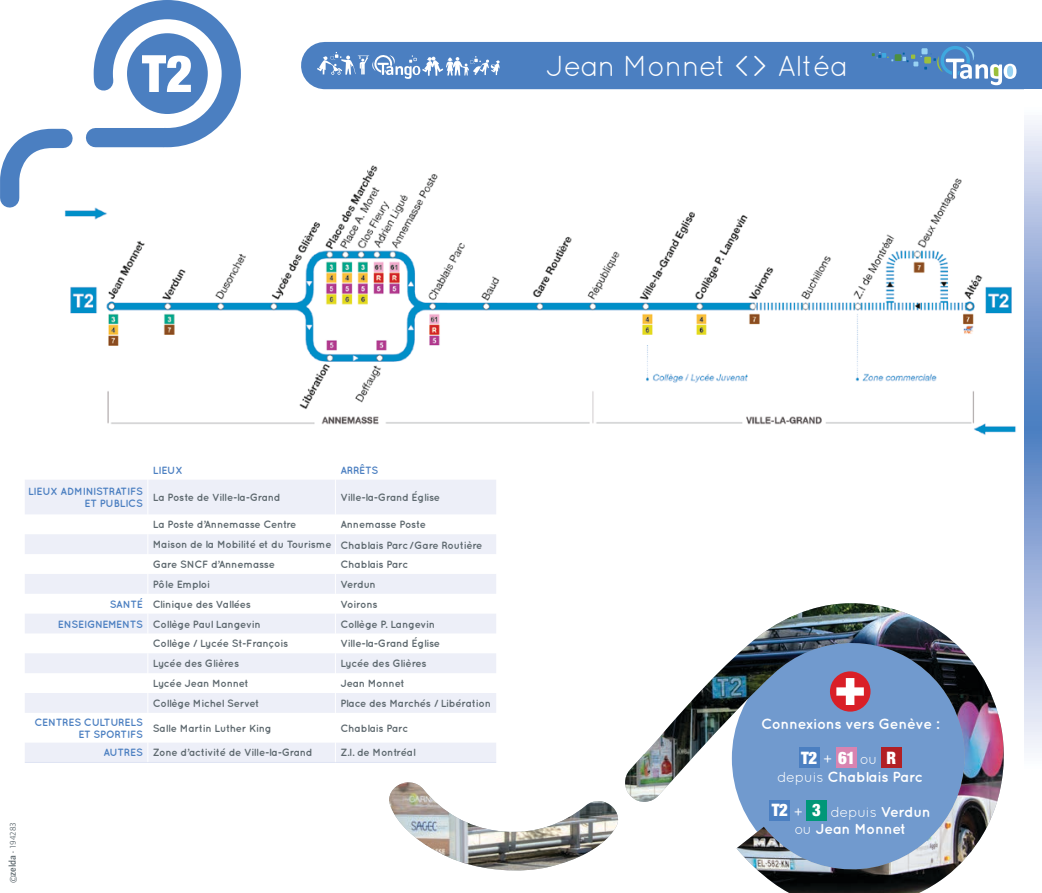
<style>
.page{position:relative;width:1042px;height:893px;background:#fff}
.page>*{position:absolute;margin:0;border:0;box-sizing:border-box;transform-origin:0 0}
.t1{font:900 condensed 51.45px "Helvetica Neue LT Std";color:#fff}
.t2{font:29.05px "Quicksand";letter-spacing:-.02em;color:#fff}
.t3{font:900 condensed 17.15px "Helvetica Neue LT Std";color:#fff}
.t4{font:700 14.53px/17.5px "Quicksand";letter-spacing:-.02em;color:#fff;text-align:center}
.t5{font:700 10.5px/19.8px "Quicksand";letter-spacing:-.02em;color:#5d686e}
.t6{font:700 10.5px/12.2px "Quicksand";letter-spacing:-.02em;color:#4b7fc1;text-align:right}
.t7{font:700 9.97px "Quay Itc T";color:#5d686e}
.s1{color:#4b7fc1}
.s2{font-weight:400}
.s3{font-weight:400;font-size:8.58px}
.s4{font-family:"Quicksand";font-weight:400;font-stretch:normal;font-size:14.53px}
.s5{font-family:"Helvetica Neue LT Std";font-weight:900;font-stretch:condensed;font-size:17.15px}
</style>
<div class="page">
<img style="left:70px;top:132px;width:955px;height:314px">
<svg style="left:0;top:0;width:250px;height:217px"></svg>
<div style="left:95px;top:128px;width:68px;height:19px;background:#4b7fc1"></div>
<div style="left:325px;top:42px;width:717px;height:47px;background:#4b7fc1"></div>
<div style="left:127px;top:33px;width:81px;height:81px;background:#4b7fc1;border-radius:50%"></div>
<svg style="left:25px;top:480px;width:471px;height:282px;fill:#edeff8"></svg>
<hr style="left:147px;top:480px;width:1px;height:34px;background:#fff">
<hr style="left:335px;top:480px;width:1px;height:34px;background:#fff">
<svg style="left:147px;top:514px;width:1px;height:199px"></svg>
<svg style="left:335px;top:514px;width:1px;height:199px"></svg>
<hr style="left:147px;top:713px;width:1px;height:30px;background:#fff">
<hr style="left:335px;top:713px;width:1px;height:30px;background:#fff">
<svg style="left:147px;top:743px;width:1px;height:19px"></svg>
<svg style="left:335px;top:743px;width:1px;height:19px"></svg>
<hr style="left:25px;top:762px;width:123px;height:1px;background:#dfe4f3">
<hr style="left:148px;top:762px;width:187px;height:1px;background:#dfe4f3">
<hr style="left:335px;top:762px;width:161px;height:1px;background:#dfe4f3">
<svg style="left:1025px;top:120px;width:17px;height:633px;background:#9db4dc"></svg>
<img style="left:389px;top:603px;width:615px;height:290px">
<div style="left:830px;top:671px;width:40px;height:41px;background:#d91f27;border-radius:50%"></div>
<svg style="left:836px;top:678px;width:28px;height:27px"></svg>
<div style="left:799px;top:748px;width:20px;height:20px;background:#4b7fc1"></div>
<div style="left:836px;top:748px;width:20px;height:20px;background:#d884b1"></div>
<div style="left:881px;top:748px;width:20px;height:20px;background:#b21f24"></div>
<div style="left:770px;top:800px;width:20px;height:20px;background:#4b7fc1"></div>
<div style="left:806px;top:800px;width:20px;height:20px;background:#009778"></div>
<svg style="left:317px;top:52px;width:183px;height:27px"></svg>
<div style="left:894px;top:54px;width:7px;height:7px;background:#4c8f41"></div>
<svg style="left:902px;top:46px;width:114px;height:39px"></svg>
<svg style="left:872px;top:52px;width:21px;height:9px"></svg>
<h1 class="t1" style="left:142px;top:42px;width:52px">T2</h1>
<h2 class="t2" style="left:546px;top:49px;width:304px">Jean Monnet &lt;&gt; Altéa</h2>
<p class="t6" style="left:153px;top:464px;width:31px">LIEUX</p>
<p class="t6" style="left:340px;top:464px;width:39px">ARRÊTS</p>
<p class="t6" style="left:28px;top:485px;width:116px">LIEUX ADMINISTRATIFS<br>ET PUBLICS</p>
<p class="t5" style="left:153px;top:487px;width:129px">La Poste de Ville-la-Grand</p>
<p class="t5" style="left:340px;top:487px;width:101px">Ville-la-Grand Église</p>
<p class="t5" style="left:153px;top:514px;width:145px">La Poste d’Annemasse Centre</p>
<p class="t5" style="left:153px;top:514px;width:331px;text-indent:188px">Annemasse Poste<br>Maison de la Mobilité et du Tourisme Chablais Parc/Gare Routière<br>Gare SNCF d’Annemasse</p>
<p class="t5" style="left:340px;top:554px;width:69px">Chablais Parc</p>
<p class="t5" style="left:153px;top:574px;width:59px">Pôle Emploi</p>
<p class="t5" style="left:340px;top:574px;width:37px">Verdun</p>
<p class="t5" style="left:110px;top:594px;width:143px"><span class="s1">SANTÉ</span> Clinique des Vallées</p>
<p class="t5" style="left:340px;top:594px;width:39px">Voirons</p>
<p class="t5" style="left:58px;top:614px;width:204px"><span class="s1">ENSEIGNEMENTS</span> Collège Paul Langevin</p>
<p class="t5" style="left:340px;top:614px;width:96px">Collège P. Langevin</p>
<p class="t5" style="left:153px;top:633px;width:137px">Collège / Lycée St-François</p>
<p class="t5" style="left:340px;top:633px;width:101px">Ville-la-Grand Église</p>
<p class="t5" style="left:153px;top:653px;width:88px">Lycée des Glières</p>
<p class="t5" style="left:340px;top:653px;width:88px">Lycée des Glières</p>
<p class="t5" style="left:153px;top:673px;width:97px">Lycée Jean Monnet</p>
<p class="t5" style="left:340px;top:673px;width:66px">Jean Monnet</p>
<p class="t5" style="left:153px;top:693px;width:108px">Collège Michel Servet</p>
<p class="t5" style="left:340px;top:693px;width:152px">Place des Marchés / Libération</p>
<p class="t6" style="left:35px;top:715px;width:110px">CENTRES CULTURELS<br>ET SPORTIFS</p>
<p class="t5" style="left:153px;top:718px;width:120px">Salle Martin Luther King</p>
<p class="t5" style="left:340px;top:718px;width:69px">Chablais Parc</p>
<p class="t5" style="left:103px;top:742px;width:211px"><span class="s1">AUTRES</span> Zone d’activité de Ville-la-Grand</p>
<p class="t5" style="left:340px;top:742px;width:77px">Z.I. de Montréal</p>
<p class="t7" style="left:7px;top:883px;width:62px;rotate:-90deg">©zelda <span class="s2">-</span> <span class="s3">194283</span></p>
<h3 class="t4" style="left:761px;top:715px;width:180px">Connexions vers Genève :</h3>
<h3 class="t3" style="left:801px;top:747px;width:96px">T2 <span class="s4">+</span> 61 <span class="s4">ou</span> R</h3>
<h3 class="t4" style="left:777px;top:767px;width:147px"><span class="s2">depuis</span> Chablais Parc</h3>
<h3 class="t4" style="left:772px;top:802px;width:160px"><span class="s5">T2</span> <span class="s2">+</span> <span class="s5">3</span> <span class="s2">depuis</span> Verdun <span class="s2">ou</span> Jean Monnet</h3>
</div>
